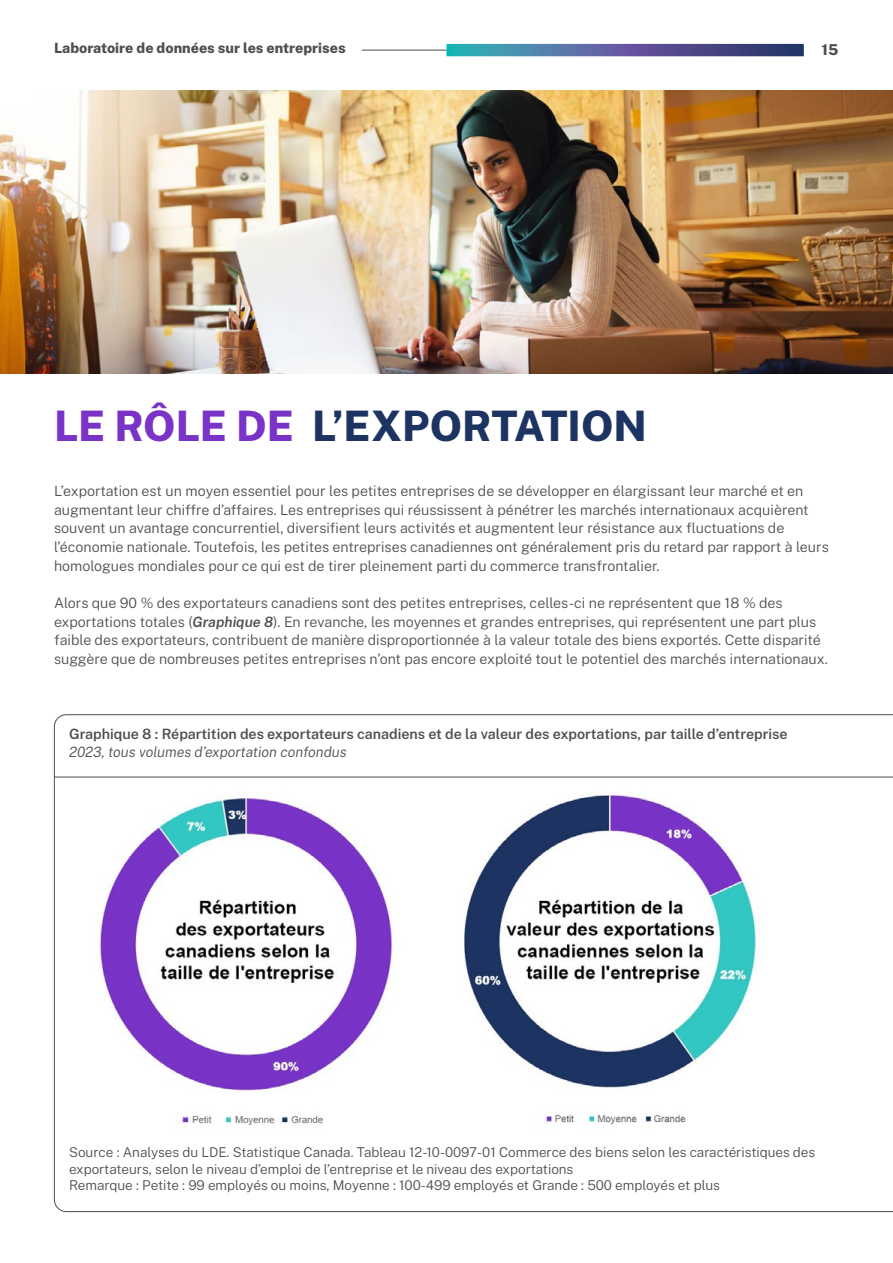
<style>
.page{position:relative;width:893px;height:1263px;background:#fff}
.page>*{position:absolute;margin:0;border:0;box-sizing:border-box;transform-origin:0 0}
.t1{font:800 42px "Public Sans";color:#1d3462}
.t2{font:800 15px "Public Sans";color:#4f4e4e}
.t3{font:300 14.25px/18.6px "Public Sans";color:#4f4e4e}
.t4{font:600 14.25px "Public Sans";color:#4f4e4e}
.t5{font:italic 300 14.25px "Public Sans";color:#4f4e4e}
.t6{font:800 14.25px "Public Sans";color:#4f4e4e}
.t7{font:300 13.5px/16.2px "Public Sans";color:#4f4e4e}
.s1{color:#7933c7}
.s2{font-weight:600;font-style:italic}
</style>
<div class="page">
<img style="left:0;top:90px;width:893px;height:284px">
<svg style="left:446px;top:44px;width:358px;height:12px;background:#486596"></svg>
<hr style="left:362px;top:50px;width:84px;height:1px;background:#4f4e4e">
<svg style="left:54px;top:714px;width:839px;height:498px"></svg>
<hr style="left:54px;top:777px;width:839px;height:1px;background:#4f4e4e">
<img style="left:81px;top:782px;width:758px;height:356px">
<p class="t6" style="left:54px;top:37px;width:293px">Laboratoire de données sur les entreprises</p>
<h1 class="t1" style="left:54px;top:394px;width:594px"><span class="s1">LE RÔLE DE</span> L’EXPORTATION</h1>
<p class="t2" style="left:822px;top:39px;width:18px">15</p>
<p class="t3" style="left:54px;top:481px;width:776px">L’exportation est un moyen essentiel pour les petites entreprises de se développer en élargissant leur marché et en augmentant leur chiffre d’affaires. Les entreprises qui réussissent à pénétrer les marchés internationaux acquièrent souvent un avantage concurrentiel, diversifient leurs activités et augmentent leur résistance aux fluctuations de l’économie nationale. Toutefois, les petites entreprises canadiennes ont généralement pris du retard par rapport à leurs homologues mondiales pour ce qui est de tirer pleinement parti du commerce transfrontalier.</p>
<p class="t3" style="left:54px;top:593px;width:775px">Alors que 90 % des exportateurs canadiens sont des petites entreprises, celles-ci ne représentent que 18 % des exportations totales (<span class="s2">Graphique 8</span>). En revanche, les moyennes et grandes entreprises, qui représentent une part plus faible des exportateurs, contribuent de manière disproportionnée à la valeur totale des biens exportés. Cette disparité suggère que de nombreuses petites entreprises n’ont pas encore exploité tout le potentiel des marchés internationaux.</p>
<p class="t4" style="left:69px;top:724px;width:720px">Graphique 8 : Répartition des exportateurs canadiens et de la valeur des exportations, par taille d’entreprise</p>
<p class="t5" style="left:69px;top:742px;width:279px">2023, tous volumes d’exportation confondus</p>
<p class="t7" style="left:69px;top:1144px;width:748px">Source : Analyses du LDE. Statistique Canada. Tableau 12-10-0097-01 Commerce des biens selon les caractéristiques des exportateurs, selon le niveau d’emploi de l’entreprise et le niveau des exportations<br>Remarque : Petite : 99 employés ou moins, Moyenne : 100-499 employés et Grande : 500 employés et plus</p>
</div>
